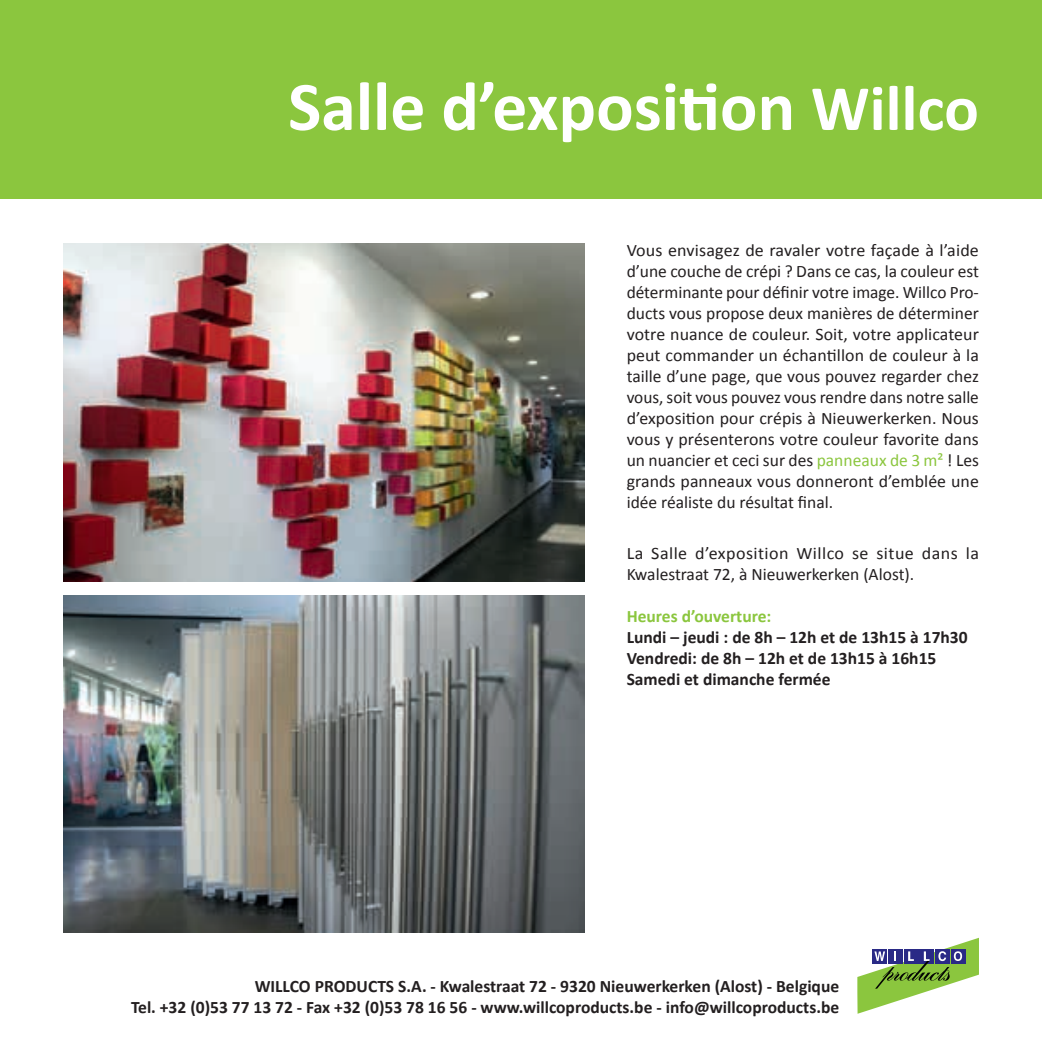
<style>
.page{position:relative;width:1042px;height:1042px;background:#fff}
.page>*{position:absolute;margin:0;border:0;box-sizing:border-box;transform-origin:0 0}
.t1{font:700 70px "Calibri";color:#fff}
.t2{font:17.5px/21px "Calibri";color:#231f20;text-align:justify}
.t3{font:700 17.5px/21px "Calibri";color:#231f20}
.t4{font:700 17.5px "Calibri";color:#8bc63e}
.s1{font-size:64.75px}
.s2{color:#8bc63e}
</style>
<div class="page">
<div style="left:0;top:0;width:1042px;height:198px;background:#8bc63e"></div>
<img style="left:63px;top:595px;width:521px;height:338px">
<img style="left:63px;top:244px;width:521px;height:337px">
<svg style="left:857px;top:938px;width:122px;height:75px"></svg>
<h1 class="t1" style="left:288px;top:62px;width:692px">Salle d’exposition <span class="s1">Willco</span></h1>
<p class="t2" style="left:627px;top:240px;width:354px">Vous envisagez de ravaler votre façade à l’aide d’une couche de crépi ? Dans ce cas, la couleur est déterminante pour définir votre image. Willco Pro&shy;ducts vous propose deux manières de déterminer votre nuance de couleur. Soit, votre applicateur peut commander un échantillon de couleur à la taille d’une page, que vous pouvez regarder chez vous, soit vous pouvez vous rendre dans notre salle d’exposition pour crépis à Nieuwerkerken. Nous vous y présenterons votre couleur favorite dans un nuancier et ceci sur des <span class="s2">panneaux de 3 m²</span> ! Les grands panneaux vous donneront d’emblée une idée réaliste du résultat final.</p>
<p class="t2" style="left:627px;top:543px;width:354px">La Salle d’exposition Willco se situe dans la<br>Kwalestraat 72, à Nieuwerkerken (Alost).</p>
<p class="t4" style="left:627px;top:605px;width:146px">Heures d’ouverture:</p>
<p class="t3" style="left:627px;top:626px;width:342px">Lundi – jeudi : de 8h – 12h et de 13h15 à 17h30<br>Vendredi: de 8h – 12h et de 13h15 à 16h15<br>Samedi et dimanche fermée</p>
<p class="t3" style="left:131px;top:976px;width:710px;text-align:right">WILLCO PRODUCTS S.A. - Kwalestraat 72 - 9320 Nieuwerkerken (Alost) - Belgique<br>Tel. +32 (0)53 77 13 72 - Fax +32 (0)53 78 16 56 - www.willcoproducts.be - info@willcoproducts.be</p>
</div>
